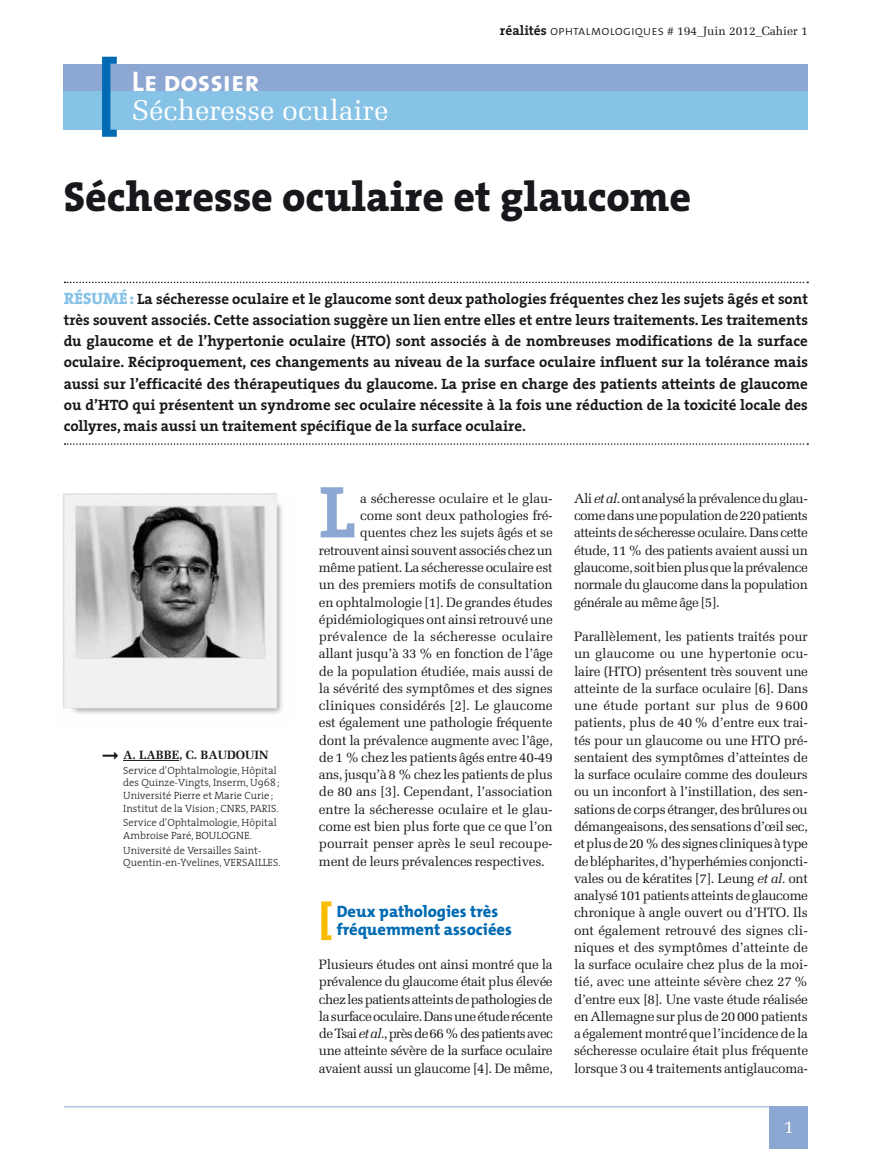
<style>
.page{position:relative;width:893px;height:1149px;background:#fff}
.page>*{position:absolute;margin:0;border:0;box-sizing:border-box;transform-origin:0 0}
.t1{font:74.25px "The Serif Bold Caps";color:#8ca7d2}
.t2{font:800 42px "The Serif";color:#1a171c}
.t3{font:800 39px "The Mix";color:#fabb00;scale:1.1 1}
.t4{font:28.5px "Melior";color:#fff}
.t5{font:28.5px "The Sans Bold Caps";color:#fff}
.t6{font:18px "Melior";color:#fff}
.t7{font:800 16.5px/17.2px "The Mix";color:#006ab3}
.t8{font:700 15px/21px "The Serif";color:#1a171c;text-align:justify}
.t9{font:13.5px/17.2px "Melior";letter-spacing:-.02em;color:#1a171c;text-align:justify}
.t10{font:13.5px "Melior";letter-spacing:.005em;color:#1a171c}
.t11{font:12px "Melior";color:#1a171c}
.t12{font:700 12px "Melior";color:#1a171c}
.t13{font:300 10.5px/12.6px "The Serif";color:#1a171c}
.s1{font-family:"The Serif";font-weight:700;font-size:13.5px}
.s2{font-family:"The Sans Light Caps";font-size:13.5px}
.s3{font-family:"The Serif Extra Bold Caps";font-weight:400;font-size:16.5px;color:#87c3e7}
.s4{font-style:italic}
</style>
<div class="page">
<div style="left:64px;top:64px;width:744px;height:27px;background:#8ca7d2"></div>
<div style="left:64px;top:91px;width:744px;height:39px;background:#87c3e7"></div>
<svg style="left:102px;top:57px;width:15px;height:80px"></svg>
<div style="left:770px;top:1106px;width:38px;height:42px;background:#8ca7d2"></div>
<hr style="left:64px;top:1106px;width:744px;height:1px;background:#8ca7d2">
<svg style="left:65px;top:281px;width:743px;height:2px"></svg>
<svg style="left:65px;top:443px;width:743px;height:1px"></svg>
<img style="left:63px;top:493px;width:220px;height:221px">
<hr style="left:123px;top:760px;width:56px;height:1px;background:#1a171c">
<h3 class="t5" style="left:132px;top:58px;width:129px">Le dossier</h3>
<h3 class="t4" style="left:132px;top:93px;width:258px">Sécheresse oculaire</h3>
<p class="t11" style="left:500px;top:24px;width:309px"><span class="s1">réalités</span> <span class="s2">ophtalmologiques</span> # 194_Juin 2012_Cahier 1</p>
<h2 class="t2" style="left:64px;top:161px;width:629px">Sécheresse oculaire et glaucome</h2>
<p class="t8" style="left:64px;top:288px;width:746px"><span class="s3">RÉSUMÉ :</span> La sécheresse oculaire et le glaucome sont deux pathologies fréquentes chez les sujets âgés et sont très souvent associés. Cette association suggère un lien entre elles et entre leurs traitements. Les traitements du glaucome et de l’hypertonie oculaire (HTO) sont associés à de nombreuses modifications de la surface oculaire. Réciproquement, ces changements au niveau de la surface oculaire influent sur la tolérance mais aussi sur l’efficacité des thérapeutiques du glaucome. La prise en charge des patients atteints de glaucome ou d’HTO qui présentent un syndrome sec oculaire nécessite à la fois une réduction de la toxicité locale des collyres, mais aussi un traitement spécifique de la surface oculaire.</p>
<p class="t12" style="left:102px;top:747px;width:168px">➞ A. LABBE, C. BAUDOUIN</p>
<p class="t13" style="left:123px;top:763px;width:158px">Service d’Ophtalmologie, Hôpital des Quinze-Vingts, Inserm, U968; Université Pierre et Marie Curie; Institut de la Vision; CNRS, PARIS.</p>
<p class="t13" style="left:123px;top:815px;width:155px">Service d’Ophtalmologie, Hôpital<br>Ambroise Paré, BOULOGNE.</p>
<p class="t13" style="left:123px;top:843px;width:159px">Université de Versailles Saint-<br>Quentin-en-Yvelines, VERSAILLES.</p>
<h1 class="t1" style="left:319px;top:450px;width:38px">L</h1>
<p class="t9" style="left:360px;top:489px;width:194px">a sécheresse oculaire et le glau-</p>
<p class="t9" style="left:360px;top:507px;width:194px">come sont deux pathologies fré-</p>
<p class="t9" style="left:360px;top:524px;width:194px">quentes chez les sujets âgés et se</p>
<p class="t9" style="left:319px;top:541px;width:235px">retrouvent ainsi souvent associés chez un</p>
<p class="t9" style="left:319px;top:558px;width:235px">même patient. La sécheresse oculaire est</p>
<p class="t9" style="left:319px;top:576px;width:235px">un des premiers motifs de consultation</p>
<p class="t9" style="left:319px;top:593px;width:235px">en ophtalmologie [1]. De grandes études</p>
<p class="t9" style="left:319px;top:610px;width:235px">épidémiologiques ont ainsi retrouvé une</p>
<p class="t10" style="left:319px;top:628px;width:235px">prévalence de la sécheresse oculaire</p>
<p class="t9" style="left:319px;top:645px;width:235px">allant jusqu’à 33 % en fonction de l’âge</p>
<p class="t9" style="left:319px;top:662px;width:236px">de la population étudiée, mais aussi de</p>
<p class="t9" style="left:319px;top:679px;width:235px">la sévérité des symptômes et des signes</p>
<p class="t9" style="left:319px;top:696px;width:235px">cliniques considérés [2]. Le glaucome</p>
<p class="t9" style="left:319px;top:714px;width:235px">est également une pathologie fréquente</p>
<p class="t9" style="left:319px;top:731px;width:235px">dont la prévalence augmente avec l’âge,</p>
<p class="t9" style="left:319px;top:748px;width:235px">de 1 % chez les patients âgés entre 40-49</p>
<p class="t9" style="left:319px;top:765px;width:235px">ans, jusqu’à 8 % chez les patients de plus</p>
<p class="t9" style="left:319px;top:783px;width:235px">de 80 ans [3]. Cependant, l’association</p>
<p class="t9" style="left:319px;top:800px;width:235px">entre la sécheresse oculaire et le glau-</p>
<p class="t9" style="left:319px;top:817px;width:235px">come est bien plus forte que ce que l’on</p>
<p class="t9" style="left:319px;top:834px;width:235px">pourrait penser après le seul recoupe-</p>
<p class="t9" style="left:319px;top:852px;width:227px">ment de leurs prévalences respectives.</p>
<h3 class="t3" style="left:319px;top:885px;width:14px">[</h3>
<p class="t7" style="left:337px;top:902px;width:177px">Deux pathologies très fréquemment associées</p>
<p class="t9" style="left:319px;top:955px;width:235px">Plusieurs études ont ainsi montré que la prévalence du glaucome était plus élevée chez les patients atteints de pathologies de la surface oculaire. Dans une étude récente de Tsai <span class="s4">et al.</span>, près de 66 % des patients avec une atteinte sévère de la surface oculaire avaient aussi un glaucome [4]. De même,</p>
<p class="t9" style="left:574px;top:489px;width:235px">Ali <span class="s4">et al.</span> ont analysé la prévalence du glau&shy;come dans une population de 220 patients atteints de sécheresse oculaire. Dans cette étude, 11 % des patients avaient aussi un glaucome, soit bien plus que la prévalence normale du glaucome dans la population générale au même âge [5].</p>
<p class="t9" style="left:574px;top:627px;width:236px">Parallèlement, les patients traités pour un glaucome ou une hypertonie ocu&shy;laire (HTO) présentent très souvent une atteinte de la surface oculaire [6]. Dans une étude portant sur plus de 9 600 patients, plus de 40 % d’entre eux trai&shy;tés pour un glaucome ou une HTO pré&shy;sentaient des symptômes d’atteintes de la surface oculaire comme des douleurs ou un inconfort à l’instillation, des sen&shy;sations de corps étranger, des brûlures ou démangeaisons, des sensations d’œil sec, et plus de 20 % des signes cliniques à type de blépharites, d’hyperhémies conjoncti&shy;vales ou de kératites [7]. Leung <span class="s4">et al.</span> ont analysé 101 patients atteints de glaucome chronique à angle ouvert ou d’HTO. Ils ont également retrouvé des signes cli&shy;niques et des symptômes d’atteinte de la surface oculaire chez plus de la moi&shy;tié, avec une atteinte sévère chez 27 % d’entre eux [8]. Une vaste étude réalisée en Allemagne sur plus de 20 000 patients a également montré que l’incidence de la sécheresse oculaire était plus fréquente lorsque 3 ou 4 traitements antiglaucoma-</p>
<h3 class="t6" style="left:784px;top:1115px;width:12px">1</h3>
</div>
